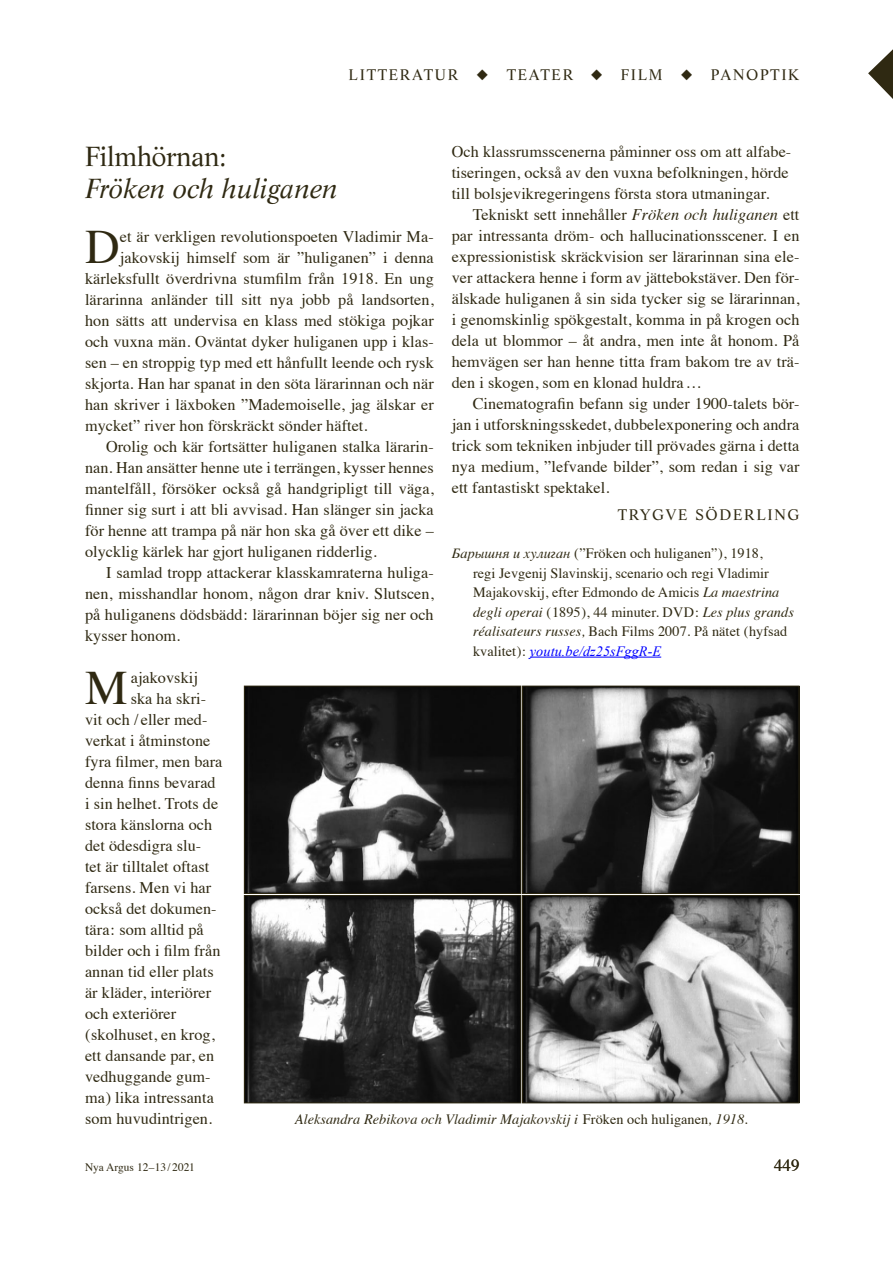
<style>
.page{position:relative;width:893px;height:1263px;background:#fff}
.page>*{position:absolute;margin:0;border:0;box-sizing:border-box;transform-origin:0 0}
.panoptikon{font:48px "Times";color:#2f2912}
.panoptikonrubrik{font:italic 27px/32.4px "Life";letter-spacing:-.005em;color:#2f2912}
.t1{font:16.8px "Times";color:#2f2912}
.panoptikon_ind{font:16.2px/21px "Times";letter-spacing:.005em;color:#2f2912;text-align:justify}
.panoptikon-2{font:16.2px/21px "Times";letter-spacing:.005em;color:#2f2912}
.skribent{font:15px "Life";letter-spacing:.11em;color:#2f2912}
.fotnotstext{font:14.25px/19.5px "Times";letter-spacing:.005em;color:#2f2912}
.bildtext{font:italic 14.25px "Times";letter-spacing:.005em;color:#2f2912}
.t2{font:11.4px "Times";color:#2f2912}
.s1{font-style:italic}
.s2{font-family:"Times New Roman";font-style:italic;color:#00f}
.s3{font-style:normal}
</style>
<div class="page">
<svg style="left:868px;top:49px;width:25px;height:50px"></svg>
<hr style="left:530px;top:657px;width:131px;height:1px;background:#00f">
<img style="left:246px;top:688px;width:273px;height:204px">
<div style="left:244px;top:686px;width:277px;height:208px;border:1px solid #2f2912"></div>
<img style="left:524px;top:897px;width:273px;height:204px">
<div style="left:522px;top:895px;width:277px;height:208px;border:1px solid #2f2912"></div>
<img style="left:524px;top:688px;width:273px;height:204px">
<div style="left:522px;top:686px;width:277px;height:208px;border:1px solid #2f2912"></div>
<img style="left:246px;top:897px;width:273px;height:204px">
<div style="left:244px;top:895px;width:277px;height:208px;border:1px solid #2f2912"></div>
<p class="skribent" style="left:349px;top:65px;width:452px">LITTERATUR ◆ TEATER ◆ FILM ◆ PANOPTIK</p>
<p class="panoptikon-2" style="left:452px;top:139px;width:341px">Och klassrumsscenerna påminner oss om att alfabe&shy;tiseringen, också av den vuxna befolkningen, hörde till bolsjevikregeringens första stora utmaningar.</p>
<p class="panoptikon_ind" style="left:452px;top:202px;width:349px;text-indent:21px">Tekniskt sett innehåller <span class="s1">Fröken och huliganen</span> ett par intressanta dröm- och hallucinationsscener. I en expressionistisk skräckvision ser lärarinnan sina ele&shy;ver attackera henne i form av jättebokstäver. Den för&shy;älskade huliganen å sin sida tycker sig se lärarinnan, i genomskinlig spökgestalt, komma in på krogen och dela ut blommor – åt andra, men inte åt honom. På hemvägen ser han henne titta fram bakom tre av trä&shy;den i skogen, som en klonad huldra…</p>
<p class="panoptikon_ind" style="left:452px;top:391px;width:349px;text-indent:21px">Cinematografin befann sig under 1900-talets bör&shy;jan i utforskningsskedet, dubbelexponering och andra trick som tekniken inbjuder till prövades gärna i detta nya medium, ”lefvande bilder”, som redan i sig var ett fantastiskt spektakel.</p>
<p class="skribent" style="left:618px;top:505px;width:183px">TRYGVE SÖDERLING</p>
<p class="fotnotstext" style="left:473px;top:542px;width:322px;text-indent:-21px"><span class="s1">Барышня и хулиган</span> (”Fröken och huliganen”), 1918,<br>regi Jevgenij Slavinskij, scenario och regi Vladimir Majakovskij, efter Edmondo de Amicis <span class="s1">La maestrina degli operai</span> (1895), 44 minuter. DVD: <span class="s1">Les plus grands réalisateurs russes,</span> Bach Films 2007. På nätet (hyfsad kvalitet): <span class="s2">youtu.be/dz25sFggR-E</span></p>
<p class="panoptikonrubrik" style="left:85px;top:140px;width:254px"><span class="s3">Filmhörnan:<br></span>Fröken och huliganen</p>
<p class="panoptikon" style="left:85px;top:202px;width:36px">D</p>
<p class="panoptikon-2" style="left:120px;top:224px;width:315px">et är verkligen revolutionspoeten Vladimir Ma-</p>
<p class="panoptikon-2" style="left:120px;top:245px;width:315px">jakovskij himself som är ”huliganen” i denna</p>
<p class="panoptikon-2" style="left:85px;top:266px;width:350px">kärleksfullt överdrivna stumfilm från 1918. En ung</p>
<p class="panoptikon-2" style="left:85px;top:287px;width:350px">lärarinna anländer till sitt nya jobb på landsorten,</p>
<p class="panoptikon-2" style="left:85px;top:308px;width:350px">hon sätts att undervisa en klass med stökiga pojkar</p>
<p class="panoptikon-2" style="left:85px;top:329px;width:350px">och vuxna män. Oväntat dyker huliganen upp i klas-</p>
<p class="panoptikon-2" style="left:85px;top:350px;width:350px">sen – en stroppig typ med ett hånfullt leende och rysk</p>
<p class="panoptikon-2" style="left:85px;top:371px;width:350px">skjorta. Han har spanat in den söta lärarinnan och när</p>
<p class="panoptikon-2" style="left:85px;top:392px;width:350px">han skriver i läxboken ”Mademoiselle, jag älskar er</p>
<p class="panoptikon-2" style="left:85px;top:413px;width:284px">mycket” river hon förskräckt sönder häftet.</p>
<p class="panoptikon_ind" style="left:85px;top:434px;width:350px;text-indent:21px">Orolig och kär fortsätter huliganen stalka lärarin&shy;nan. Han ansätter henne ute i terrängen, kysser hennes mantelfåll, försöker också gå handgripligt till väga, finner sig surt i att bli avvisad. Han slänger sin jacka för henne att trampa på när hon ska gå över ett dike – olycklig kärlek har gjort huliganen ridderlig.</p>
<p class="panoptikon_ind" style="left:85px;top:560px;width:350px;text-indent:21px">I samlad tropp attackerar klasskamraterna huliga&shy;nen, misshandlar honom, någon drar kniv. Slutscen, på huliganens dödsbädd: lärarinnan böjer sig ner och kysser honom.</p>
<p class="panoptikon" style="left:85px;top:643px;width:44px">M</p>
<p class="panoptikon-2" style="left:131px;top:665px;width:69px">ajakovskij</p>
<p class="panoptikon-2" style="left:131px;top:686px;width:77px">ska ha skri-</p>
<p class="panoptikon-2" style="left:85px;top:707px;width:124px">vit och / eller med-</p>
<p class="panoptikon-2" style="left:85px;top:728px;width:127px">verkat i åtminstone</p>
<p class="panoptikon-2" style="left:85px;top:749px;width:139px">fyra filmer, men bara</p>
<p class="panoptikon-2" style="left:85px;top:770px;width:132px">denna finns bevarad</p>
<p class="panoptikon-2" style="left:85px;top:791px;width:135px">i sin helhet. Trots de</p>
<p class="panoptikon-2" style="left:85px;top:812px;width:129px">stora känslorna och</p>
<p class="panoptikon-2" style="left:85px;top:833px;width:118px">det ödesdigra slu-</p>
<p class="panoptikon-2" style="left:85px;top:854px;width:126px">tet är tilltalet oftast</p>
<p class="panoptikon-2" style="left:85px;top:875px;width:128px">farsens. Men vi har</p>
<p class="panoptikon-2" style="left:85px;top:896px;width:133px">också det dokumen-</p>
<p class="panoptikon-2" style="left:85px;top:917px;width:120px">tära: som alltid på</p>
<p class="panoptikon-2" style="left:85px;top:938px;width:137px">bilder och i film från</p>
<p class="panoptikon-2" style="left:85px;top:959px;width:130px">annan tid eller plats</p>
<p class="panoptikon-2" style="left:85px;top:980px;width:128px">är kläder, interiörer</p>
<p class="panoptikon-2" style="left:85px;top:1001px;width:93px">och exteriörer</p>
<p class="panoptikon-2" style="left:85px;top:1022px;width:131px">(skolhuset, en krog,</p>
<p class="panoptikon-2" style="left:85px;top:1043px;width:131px">ett dansande par, en</p>
<p class="panoptikon-2" style="left:85px;top:1064px;width:127px">vedhuggande gum-</p>
<p class="panoptikon-2" style="left:85px;top:1085px;width:130px">ma) lika intressanta</p>
<p class="panoptikon-2" style="left:85px;top:1106px;width:129px">som huvudintrigen.</p>
<p class="bildtext" style="left:295px;top:1107px;width:454px">Aleksandra Rebikova och Vladimir Majakovskij i <span class="s3">Fröken och huliganen</span>, 1918.</p>
<p class="t2" style="left:85px;top:1156px;width:111px">Nya Argus 12–13 / 2021</p>
<p class="t1" style="left:774px;top:1149px;width:27px">449</p>
</div>
